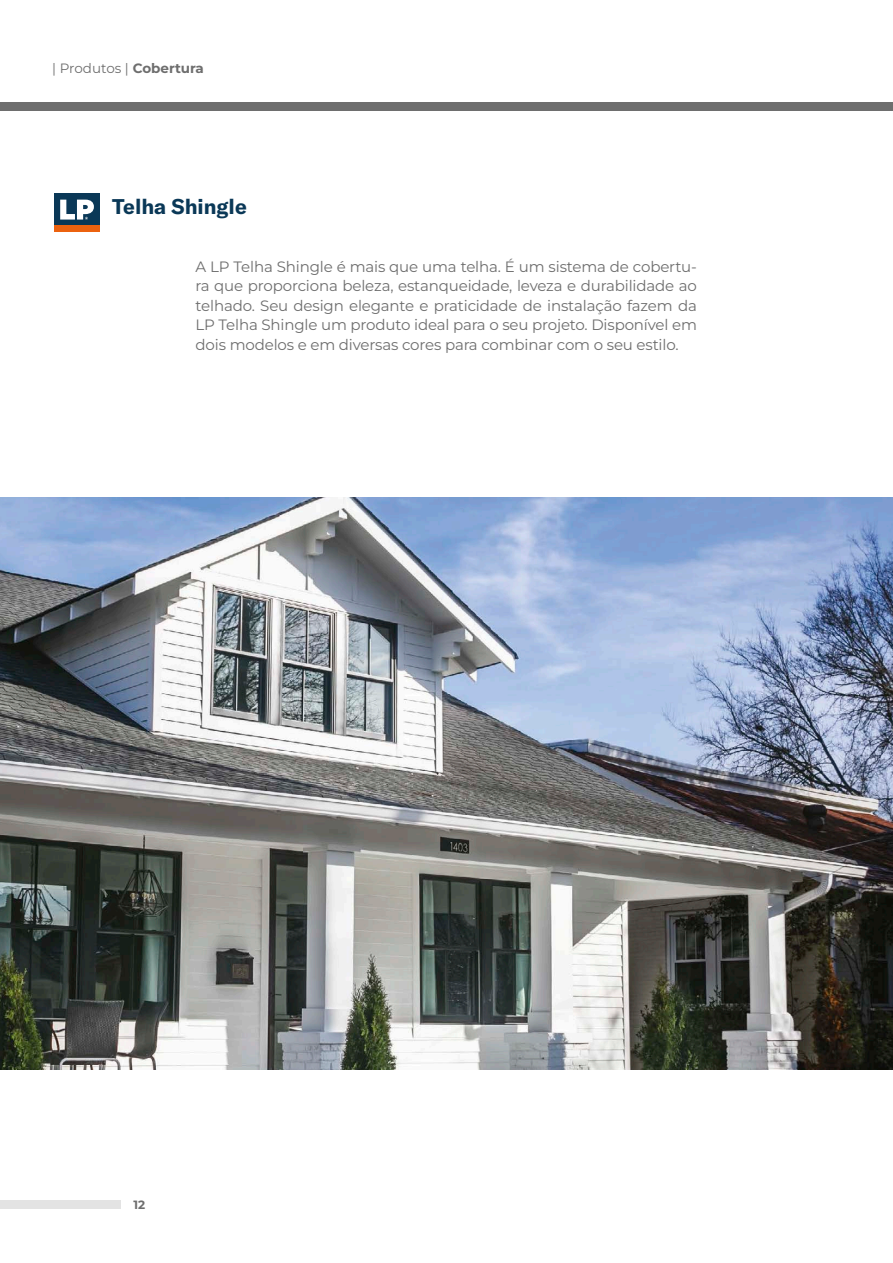
<style>
.page{position:relative;width:893px;height:1263px;background:#fff}
.page>*{position:absolute;margin:0;border:0;box-sizing:border-box;transform-origin:0 0}
.t1{font:700 21px "GT America";color:#0a3857}
.t2{font:15px/19.5px "Montserrat";letter-spacing:-.01em;color:#6e6e6e;text-align:justify}
.t3{font:13.5px "Montserrat";color:#6e6e6e}
.t4{font:700 12px "Montserrat";color:#6e6e6e}
.s1{font-weight:700}
</style>
<div class="page">
<div style="left:0;top:1200px;width:121px;height:9px;background:#e3e3e3"></div>
<img style="left:0;top:497px;width:893px;height:572px">
<div style="left:0;top:102px;width:893px;height:9px;background:#6e6e6e"></div>
<div style="left:54px;top:193px;width:45px;height:33px;background:#0a3857"></div>
<div style="left:54px;top:226px;width:45px;height:6px;background:#ec620f"></div>
<svg style="left:60px;top:200px;width:34px;height:20px"></svg>
<p class="t3" style="left:52px;top:59px;width:153px">| Produtos | <span class="s1">Cobertura</span></p>
<p class="t1" style="left:112px;top:194px;width:136px">Telha Shingle</p>
<p class="t2" style="left:196px;top:256px;width:503px">A LP Telha Shingle é mais que uma telha. É um sistema de cobertu&shy;ra que proporciona beleza, estanqueidade, leveza e durabilidade ao telhado. Seu design elegante e praticidade de instalação fazem da LP Telha Shingle um produto ideal para o seu projeto. Disponível em dois modelos e em diversas cores para combinar com o seu estilo.</p>
<p class="t4" style="left:134px;top:1196px;width:13px">12</p>
</div>
